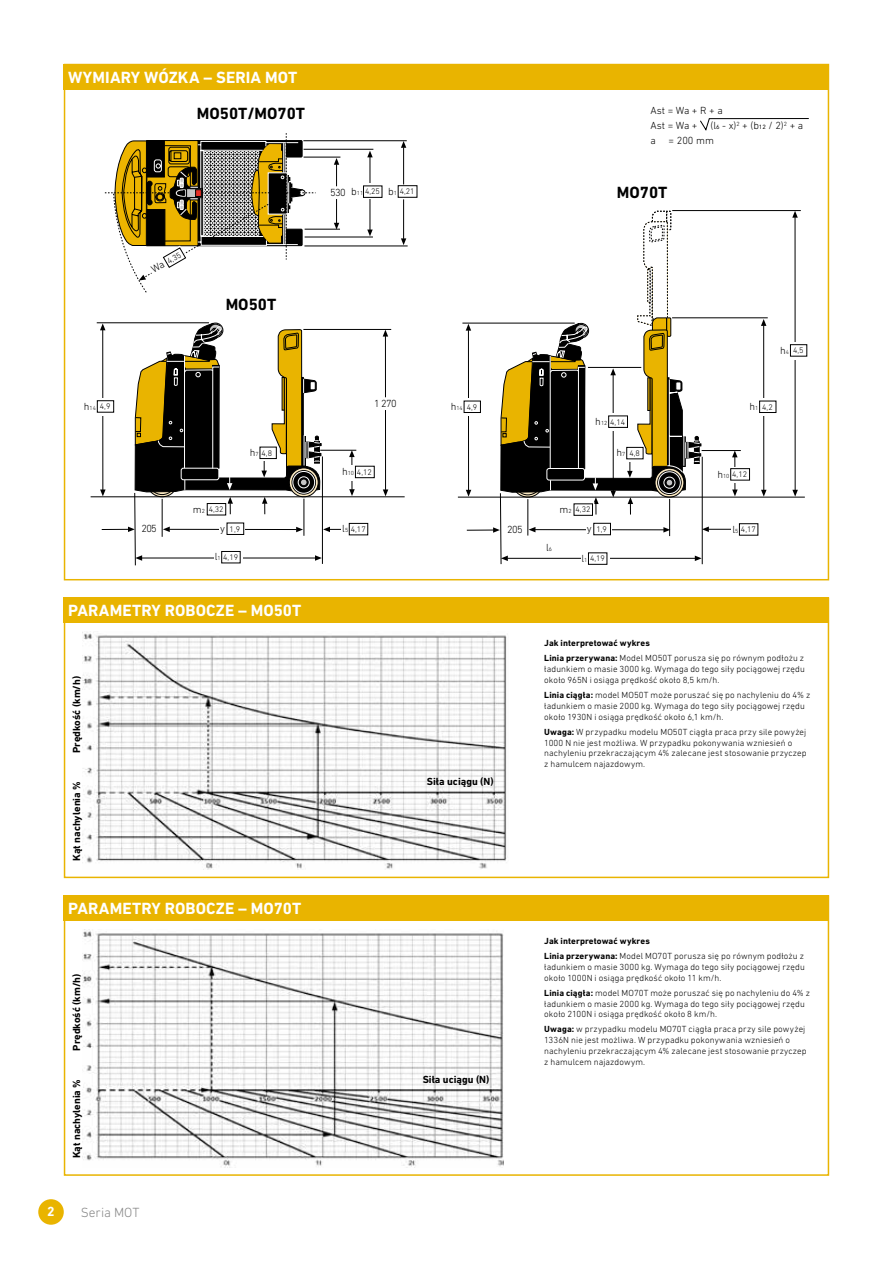
<style>
.page{position:relative;width:893px;height:1263px;background:#fff}
.page>*{position:absolute;margin:0;border:0;box-sizing:border-box;transform-origin:0 0}
.t1{font:700 16.5px "DIN Next LT Pro";letter-spacing:.005em;color:#fff}
.t2{font:700 16.5px "DIN Next LT Pro";color:#000}
.t3{font:300 13.5px "DIN Next LT Pro";letter-spacing:-.005em;color:#878787}
.t4{font:700 13.5px "DIN Next LT Pro";color:#fff}
.t5{font:700 10.5px "DIN Next LT Pro";color:#000}
.t6{font:300 10.5px/15px "DIN Next LT Pro";color:#000}
.t7{font:300 9px/10.8px "DIN Next LT Pro";letter-spacing:.01em;color:#000}
.t8{font:700 9px/15px "DIN Next LT Pro";letter-spacing:.01em;color:#000}
.t9{font:300 8.25px "DIN Next LT Pro";color:#000}
.s1{font-size:10.5px}
.s2{font-size:6px}
.s3{font-weight:300}
.s4{font-weight:700}
</style>
<div class="page">
<img style="left:83px;top:632px;width:424px;height:238px">
<div style="left:38px;top:1199px;width:26px;height:26px;background:#e9b400;border-radius:50%"></div>
<div style="left:64px;top:64px;width:765px;height:25px;background:#e9b400"></div>
<div style="left:64px;top:597px;width:765px;height:26px;background:#e9b400"></div>
<div style="left:64px;top:895px;width:765px;height:26px;background:#e9b400"></div>
<div style="left:64px;top:597px;width:765px;height:281px;border:2px solid #e9b400"></div>
<div style="left:64px;top:895px;width:765px;height:281px;border:2px solid #e9b400"></div>
<hr style="left:672px;top:210px;width:129px;height:1px;background:#000">
<hr style="left:458px;top:497px;width:347px;height:1px;background:#000">
<hr style="left:462px;top:323px;width:113px;height:1px;background:#000">
<hr style="left:795px;top:217px;width:1px;height:273px;background:#000">
<svg style="left:792px;top:490px;width:6px;height:7px"></svg>
<svg style="left:792px;top:211px;width:6px;height:7px"></svg>
<svg style="left:466px;top:210px;width:302px;height:355px"></svg>
<div style="left:720px;top:467px;width:32px;height:16px;background:#fff"></div>
<div style="left:730px;top:468px;width:20px;height:12px;border:1px solid #000"></div>
<svg style="left:586px;top:521px;width:26px;height:17px"></svg>
<div style="left:594px;top:523px;width:17px;height:12px;border:1px solid #000"></div>
<svg style="left:732px;top:521px;width:28px;height:17px"></svg>
<svg style="left:581px;top:551px;width:28px;height:14px"></svg>
<div style="left:572px;top:502px;width:22px;height:15px;background:#fff;border:2px solid #fff"></div>
<div style="left:544px;top:539px;width:9px;height:15px;background:#fff"></div>
<svg style="left:616px;top:445px;width:28px;height:16px"></svg>
<div style="left:627px;top:447px;width:16px;height:12px;border:1px solid #000"></div>
<div style="left:453px;top:399px;width:32px;height:17px;background:#fff"></div>
<div style="left:464px;top:401px;width:17px;height:12px;border:1px solid #000"></div>
<div style="left:598px;top:414px;width:32px;height:17px;background:#fff"></div>
<div style="left:608px;top:416px;width:20px;height:11px;border:1px solid #000"></div>
<div style="left:749px;top:399px;width:32px;height:17px;background:#fff"></div>
<div style="left:759px;top:401px;width:17px;height:12px;border:1px solid #000"></div>
<div style="left:780px;top:342px;width:31px;height:17px;background:#fff"></div>
<div style="left:790px;top:344px;width:17px;height:12px;border:1px solid #000"></div>
<hr style="left:91px;top:496px;width:314px;height:1px;background:#000">
<hr style="left:97px;top:322px;width:112px;height:1px;background:#000">
<div style="left:97px;top:401px;width:17px;height:11px;border:1px solid #000"></div>
<svg style="left:700px;top:118px;width:109px;height:13px"></svg>
<hr style="left:304px;top:246px;width:104px;height:1px;background:#000">
<hr style="left:303px;top:140px;width:104px;height:1px;background:#000">
<hr style="left:403px;top:147px;width:1px;height:92px;background:#000">
<svg style="left:401px;top:141px;width:5px;height:7px"></svg>
<svg style="left:401px;top:238px;width:5px;height:7px"></svg>
<svg style="left:398px;top:184px;width:18px;height:15px"></svg>
<img style="left:83px;top:929px;width:421px;height:238px">
<svg style="left:100px;top:133px;width:292px;height:433px"></svg>
<h1 class="t1" style="left:68px;top:67px;width:231px">WYMIARY WÓZKA – SERIA MOT</h1>
<h1 class="t2" style="left:197px;top:103px;width:110px">MO50T/MO70T</h1>
<p class="t9" style="left:165px;top:257px;width:15px;rotate:-30deg">4 ,35</p>
<h1 class="t2" style="left:226px;top:295px;width:52px">MO50T</h1>
<p class="t9" style="left:330px;top:187px;width:86px"><span class="s1">530 b</span><span class="s2">11</span> 4,25 <span class="s1">b</span><span class="s2">1</span> 4,21</p>
<p class="t9" style="left:84px;top:402px;width:28px"><span class="s1">h</span><span class="s2">14</span> 4,9</p>
<p class="t6" style="left:141px;top:521px;width:17px">205</p>
<p class="t9" style="left:193px;top:505px;width:32px"><span class="s1">m</span><span class="s2">2</span> 4,32</p>
<p class="t9" style="left:250px;top:448px;width:24px"><span class="s1">h</span><span class="s2">7</span> 4,8</p>
<p class="t6" style="left:374px;top:395px;width:24px">1 270</p>
<p class="t9" style="left:342px;top:467px;width:31px"><span class="s1">h</span><span class="s2">10</span> 4,12</p>
<p class="t9" style="left:220px;top:524px;width:22px"><span class="s1">y</span> 1,9</p>
<p class="t9" style="left:342px;top:524px;width:25px"><span class="s1">l</span><span class="s2">5</span> 4,17</p>
<p class="t9" style="left:215px;top:552px;width:25px"><span class="s1">l</span><span class="s2">1</span> 4,19</p>
<h1 class="t1" style="left:68px;top:601px;width:235px">PARAMETRY ROBOCZE – MO50T</h1>
<p class="t9" style="left:451px;top:402px;width:28px"><span class="s1">h</span><span class="s2">14</span> 4,9</p>
<p class="t6" style="left:507px;top:522px;width:17px">205</p>
<p class="t5" style="left:70px;top:753px;width:79px;rotate:-90deg">Prędkość (km/h)</p>
<p class="t5" style="left:70px;top:861px;width:81px;rotate:-90deg">Kąt nachylenia %</p>
<p class="t5" style="left:427px;top:776px;width:68px">Siła uciągu (N)</p>
<h1 class="t1" style="left:68px;top:899px;width:235px">PARAMETRY ROBOCZE – MO70T</h1>
<p class="t5" style="left:70px;top:1051px;width:79px;rotate:-90deg">Prędkość (km/h)</p>
<p class="t5" style="left:70px;top:1158px;width:81px;rotate:-90deg">Kąt nachylenia %</p>
<p class="t5" style="left:423px;top:1073px;width:68px">Siła uciągu (N)</p>
<h2 class="t4" style="left:47px;top:1204px;width:9px">2</h2>
<h2 class="t3" style="left:81px;top:1205px;width:60px">Seria MOT</h2>
<p class="t6" style="left:651px;top:103px;width:154px">Ast = Wa + R + a<br>Ast = Wa + (l6 - x)<sup>2</sup> + (b12 / 2)<sup>2</sup> + a a = 200 mm</p>
<h1 class="t2" style="left:617px;top:182px;width:52px">MO70T</h1>
<p class="t9" style="left:780px;top:346px;width:25px"><span class="s1">h</span><span class="s2">4</span> 4,5</p>
<p class="t9" style="left:595px;top:417px;width:31px"><span class="s1">h</span><span class="s2">12</span> 4,14</p>
<p class="t9" style="left:617px;top:448px;width:25px"><span class="s1">h</span><span class="s2">7</span> 4,8</p>
<p class="t9" style="left:749px;top:402px;width:25px"><span class="s1">h</span><span class="s2">1</span> 4,2</p>
<p class="t9" style="left:717px;top:470px;width:31px"><span class="s1">h</span><span class="s2">10</span> 4,12</p>
<p class="t6" style="left:546px;top:540px;width:7px">l<span class="s2">6</span></p>
<p class="t9" style="left:560px;top:505px;width:32px"><span class="s1">m</span><span class="s2">2</span> 4,32</p>
<p class="t9" style="left:587px;top:524px;width:22px"><span class="s1">y</span> 1,9</p>
<p class="t9" style="left:732px;top:525px;width:25px"><span class="s1">l</span><span class="s2">5</span> 4,17</p>
<p class="t9" style="left:581px;top:554px;width:25px"><span class="s1">l</span><span class="s2">1</span> 4,19</p>
<p class="t8" style="left:544px;top:636px;width:261px">Jak interpretować wykres<br>Linia przerywana: <span class="s3">Model MO50T porusza się po równym podłożu z</span></p>
<p class="t7" style="left:544px;top:664px;width:262px">ładunkiem o masie 3000 kg. Wymaga do tego siły pociągowej rzędu około 965N i osiąga prędkość około 8,5 km/h.</p>
<p class="t7" style="left:544px;top:689px;width:267px"><span class="s4">Linia ciągła:</span> model MO50T może poruszać się po nachyleniu do 4% z ładunkiem o masie 2000 kg. Wymaga do tego siły pociągowej rzędu około 1930N i osiąga prędkość około 6,1 km/h.</p>
<p class="t7" style="left:544px;top:726px;width:264px"><span class="s4">Uwaga:</span> W przypadku modelu MO50T ciągła praca przy sile powyżej 1000 N nie jest możliwa. W przypadku pokonywania wzniesień o nachyleniu przekraczającym 4% zalecane jest stosowanie przyczep z hamulcem najazdowym.</p>
<p class="t8" style="left:544px;top:933px;width:261px">Jak interpretować wykres<br>Linia przerywana: <span class="s3">Model MO70T porusza się po równym podłożu z</span></p>
<p class="t7" style="left:544px;top:961px;width:262px">ładunkiem o masie 3000 kg. Wymaga do tego siły pociągowej rzędu około 1000N i osiąga prędkość około 11 km/h.</p>
<p class="t7" style="left:544px;top:987px;width:267px"><span class="s4">Linia ciągła:</span> model MO70T może poruszać się po nachyleniu do 4% z ładunkiem o masie 2000 kg. Wymaga do tego siły pociągowej rzędu około 2100N i osiąga prędkość około 8 km/h.</p>
<p class="t7" style="left:544px;top:1024px;width:264px"><span class="s4">Uwaga:</span> w przypadku modelu MO70T ciągła praca przy sile powyżej 1336N nie jest możliwa. W przypadku pokonywania wzniesień o nachyleniu przekraczającym 4% zalecane jest stosowanie przyczep z hamulcem najazdowym.</p>
</div>
